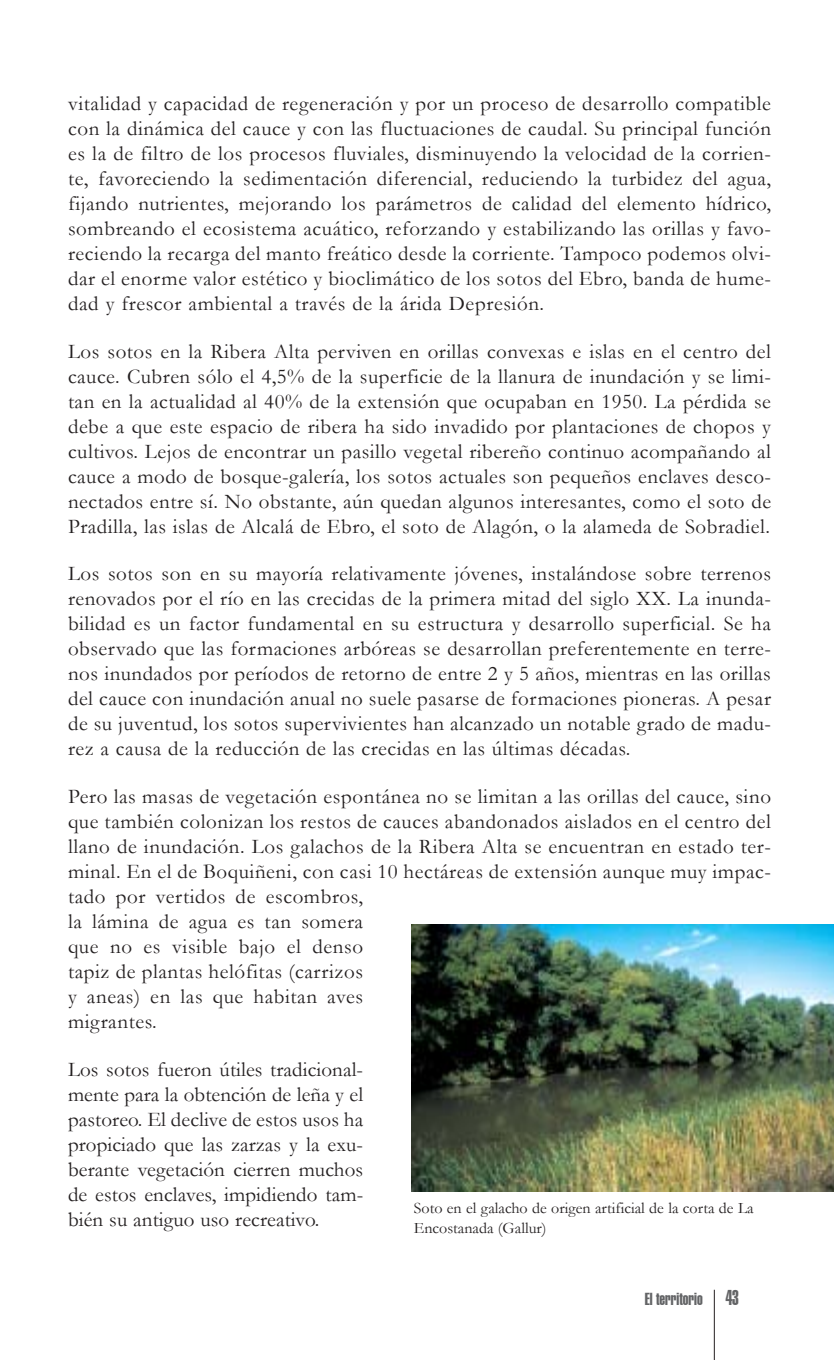
<style>
.page{position:relative;width:834px;height:1360px;background:#fff}
.page>*{position:absolute;margin:0;border:0;box-sizing:border-box;transform-origin:0 0}
.t1{font:21px/25px "Garamond";letter-spacing:.03em;color:#231f20;text-align:justify}
.t2{font:17px "Helvetica Extra Compressed";color:#636466}
.t3{font:16px/20px "Garamond";color:#231f20}
.s1{font-size:21px}
</style>
<div class="page">
<hr style="left:714px;top:1290px;width:1px;height:70px;background:#231f20">
<img style="left:411px;top:925px;width:422px;height:266px">
<p class="t1" style="left:68px;top:91px;width:705px">vitalidad y capacidad de regeneración y por un proceso de desarrollo compatible con la dinámica del cauce y con las fluctuaciones de caudal. Su principal función es la de filtro de los procesos fluviales, disminuyendo la velocidad de la corrien&shy;te, favoreciendo la sedimentación diferencial, reduciendo la turbidez del agua, fijando nutrientes, mejorando los parámetros de calidad del elemento hídrico, sombreando el ecosistema acuático, reforzando y estabilizando las orillas y favo&shy;reciendo la recarga del manto freático desde la corriente. Tampoco podemos olvi&shy;dar el enorme valor estético y bioclimático de los sotos del Ebro, banda de hume&shy;dad y frescor ambiental a través de la árida Depresión.</p>
<p class="t1" style="left:68px;top:339px;width:705px">Los sotos en la Ribera Alta perviven en orillas convexas e islas en el centro del cauce. Cubren sólo el 4,5% de la superficie de la llanura de inundación y se limi&shy;tan en la actualidad al 40% de la extensión que ocupaban en 1950. La pérdida se debe a que este espacio de ribera ha sido invadido por plantaciones de chopos y cultivos. Lejos de encontrar un pasillo vegetal ribereño continuo acompañando al cauce a modo de bosque-galería, los sotos actuales son pequeños enclaves desco&shy;nectados entre sí. No obstante, aún quedan algunos interesantes, como el soto de Pradilla, las islas de Alcalá de Ebro, el soto de Alagón, o la alameda de Sobradiel.</p>
<p class="t1" style="left:68px;top:562px;width:705px">Los sotos son en su mayoría relativamente jóvenes, instalándose sobre terrenos renovados por el río en las crecidas de la primera mitad del siglo XX. La inunda&shy;bilidad es un factor fundamental en su estructura y desarrollo superficial. Se ha observado que las formaciones arbóreas se desarrollan preferentemente en terre&shy;nos inundados por períodos de retorno de entre 2 y 5 años, mientras en las orillas del cauce con inundación anual no suele pasarse de formaciones pioneras. A pesar de su juventud, los sotos supervivientes han alcanzado un notable grado de madu&shy;rez a causa de la reducción de las crecidas en las últimas décadas.</p>
<p class="t1" style="left:68px;top:784px;width:705px;text-align:left">Pero las masas de vegetación espontánea no se limitan a las orillas del cauce, sino que también colonizan los restos de cauces abandonados aislados en el centro del llano de inundación. Los galachos de la Ribera Alta se encuentran en estado ter&shy;minal. En el de Boquiñeni, con casi 10 hectáreas de extensión aunque muy impac&shy;tado por vertidos de escombros,<br>la lámina de agua es tan somera<br>que no es visible bajo el denso<br>tapiz de plantas helófitas (carrizos<br>y aneas) en las que habitan aves<br>migrantes.</p>
<p class="t1" style="left:68px;top:1057px;width:297px">Los sotos fueron útiles tradicional&shy;mente para la obtención de leña y el pastoreo. El declive de estos usos ha propiciado que las zarzas y la exu&shy;berante vegetación cierren muchos de estos enclaves, impidiendo tam&shy;bién su antiguo uso recreativo.</p>
<p class="t3" style="left:414px;top:1198px;width:341px">Soto en el galacho de origen artificial de la corta de La<br>Encostanada (Gallur)</p>
<p class="t2" style="left:645px;top:1293px;width:96px">El territorio <span class="s1">43</span></p>
</div>
